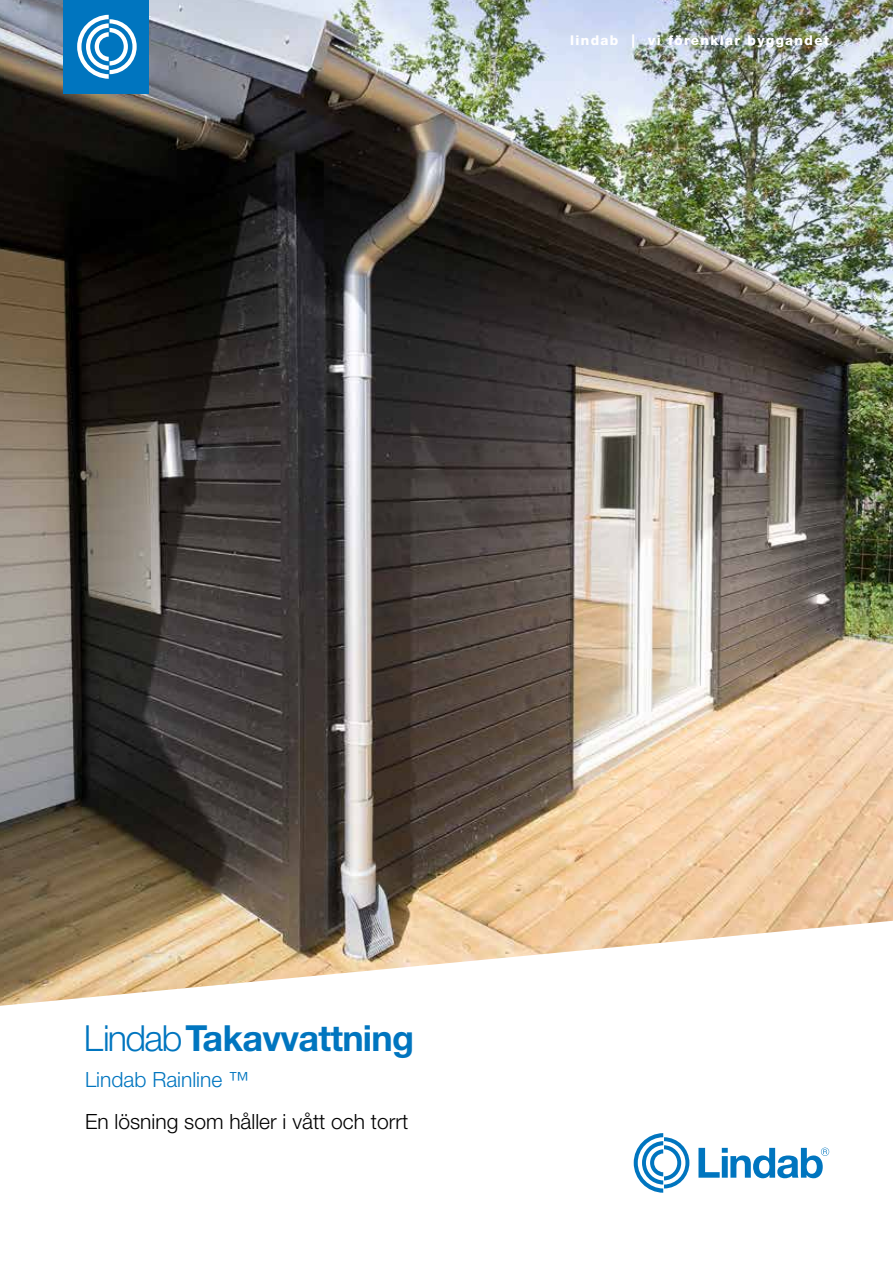
<style>
.page{position:relative;width:893px;height:1263px;background:#fff}
.page>*{position:absolute;margin:0;border:0;box-sizing:border-box;transform-origin:0 0}
.t1{font:700 36px "Helvetica Neue LT Pro";letter-spacing:-.02em;color:#0075bf}
.t2{font:300 21px "Helvetica Neue LT Pro";color:#000}
.t3{font:300 21px "Helvetica Neue LT Pro";color:#0075bf}
.t4{font:800 13.5px "Helvetica Neue LT Pro";letter-spacing:.1em;color:#fff}
.s1{font-weight:300}
</style>
<div class="page">
<img style="left:0;top:0;width:893px;height:1006px">
<svg style="left:698px;top:1147px;width:131px;height:31px"></svg>
<svg style="left:634px;top:1133px;width:55px;height:60px"></svg>
<div style="left:64px;top:0;width:85px;height:94px;background:#0075bf"></div>
<svg style="left:77px;top:15px;width:60px;height:64px"></svg>
<p class="t4" style="left:570px;top:32px;width:261px">lindab | vi förenklar byggandet</p>
<h1 class="t1" style="left:84px;top:1015px;width:332px"><span class="s1">Lindab</span>Takavvattning</h1>
<p class="t3" style="left:85px;top:1066px;width:165px">Lindab Rainline ™</p>
<p class="t2" style="left:85px;top:1108px;width:325px">En lösning som håller i vått och torrt</p>
</div>
